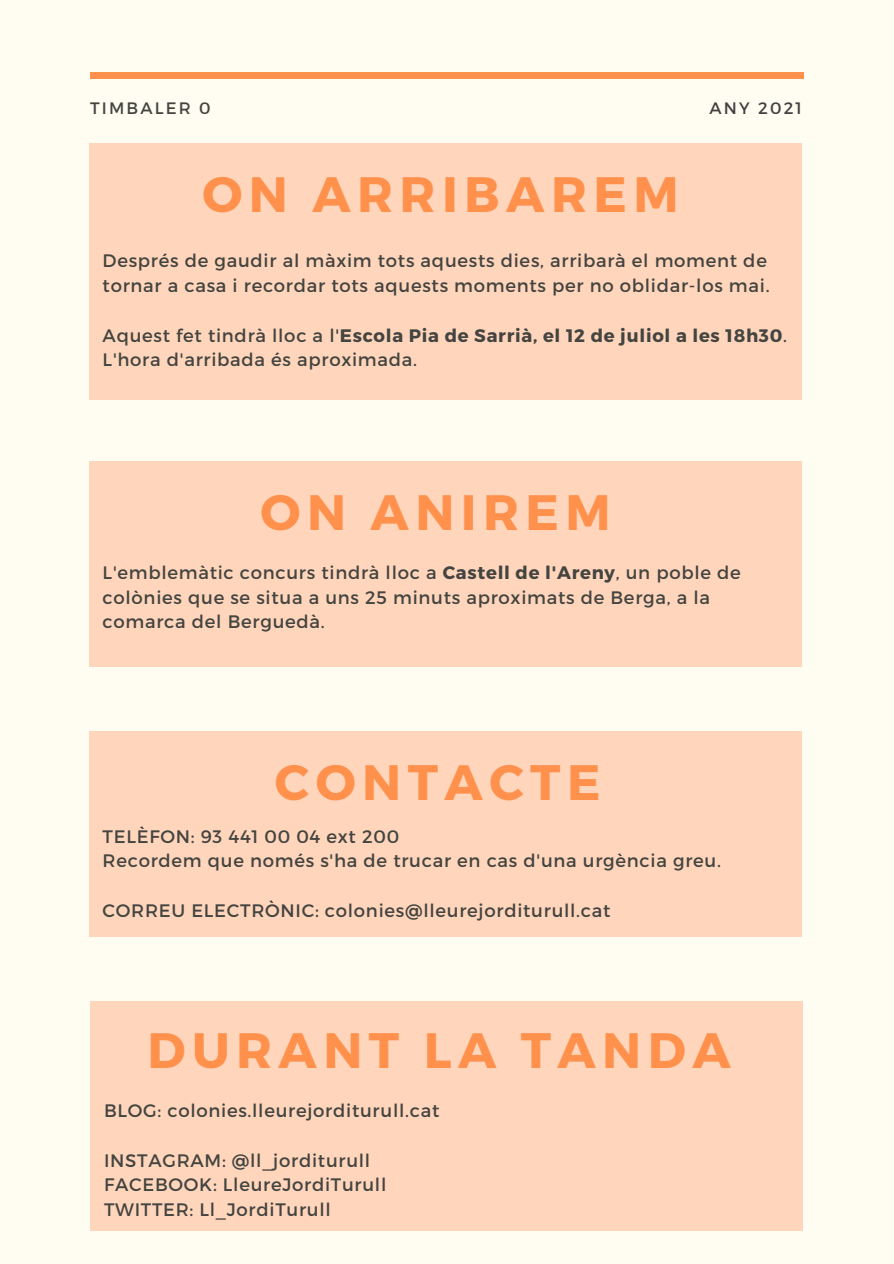
<style>
.page{position:relative;width:894px;height:1264px;background:#fff}
.page>*{position:absolute;margin:0;border:0;box-sizing:border-box;transform-origin:0 0}
.t1{font:700 49.65px "Montserrat";letter-spacing:.13em;color:#ff914d}
.t2{font:18px/24.8px "Montserrat";letter-spacing:.04em;color:#444440}
.t3{font:16.5px "Montserrat";letter-spacing:.13em;color:#444440}
.t4{font:16.5px "Montserrat";letter-spacing:.13em;color:#434141}
.s1{font-weight:700}
</style>
<div class="page">
<div style="left:0;top:0;width:893px;height:1263px;background:#fffdf1"></div>
<div style="left:89px;top:143px;width:712px;height:256px;background:#ffd6bc"></div>
<div style="left:89px;top:461px;width:712px;height:205px;background:#ffd6bc"></div>
<div style="left:89px;top:731px;width:712px;height:205px;background:#ffd6bc"></div>
<div style="left:91px;top:1001px;width:711px;height:229px;background:#ffd6bc"></div>
<div style="left:90px;top:72px;width:713px;height:6px;background:#ff914d"></div>
<p class="t3" style="left:90px;top:97px;width:122px">TIMBALER 0</p>
<p class="t4" style="left:709px;top:97px;width:94px">ANY 2021</p>
<p class="t1" style="left:202px;top:162px;width:477px">ON ARRIBAREM</p>
<p class="t2" style="left:103px;top:247px;width:668px">Després de gaudir al màxim tots aquests dies, arribarà el moment de tornar a casa i recordar tots aquests moments per no oblidar-los mai.</p>
<p class="t2" style="left:103px;top:322px;width:685px">Aquest fet tindrà lloc a l'<span class="s1">Escola Pia de Sarrià, el 12 de juliol a les 18h30</span>.<br>L'hora d'arribada és aproximada.</p>
<p class="t1" style="left:260px;top:480px;width:351px">ON ANIREM</p>
<p class="t2" style="left:103px;top:559px;width:639px">L'emblemàtic concurs tindrà lloc a <span class="s1">Castell de l'Areny</span>, un poble de colònies que se situa a uns 25 minuts aproximats de Berga, a la comarca del Berguedà.</p>
<p class="t1" style="left:275px;top:750px;width:327px">CONTACTE</p>
<p class="t2" style="left:103px;top:822px;width:298px">TELÈFON: 93 441 00 04 ext 200</p>
<p class="t2" style="left:103px;top:847px;width:619px">Recordem que només s'ha de trucar en cas d'una urgència greu.</p>
<p class="t2" style="left:103px;top:897px;width:509px">CORREU ELECTRÒNIC: colonies@lleurejorditurull.cat</p>
<p class="t1" style="left:147px;top:1017px;width:584px">DURANT LA TANDA</p>
<p class="t2" style="left:104px;top:1097px;width:336px">BLOG: colonies.lleurejorditurull.cat</p>
<p class="t2" style="left:104px;top:1146px;width:268px">INSTAGRAM: @ll_jorditurull</p>
<p class="t2" style="left:104px;top:1171px;width:284px">FACEBOOK: LleureJordiTurull</p>
<p class="t2" style="left:104px;top:1196px;width:228px">TWITTER: Ll_JordiTurull</p>
</div>
